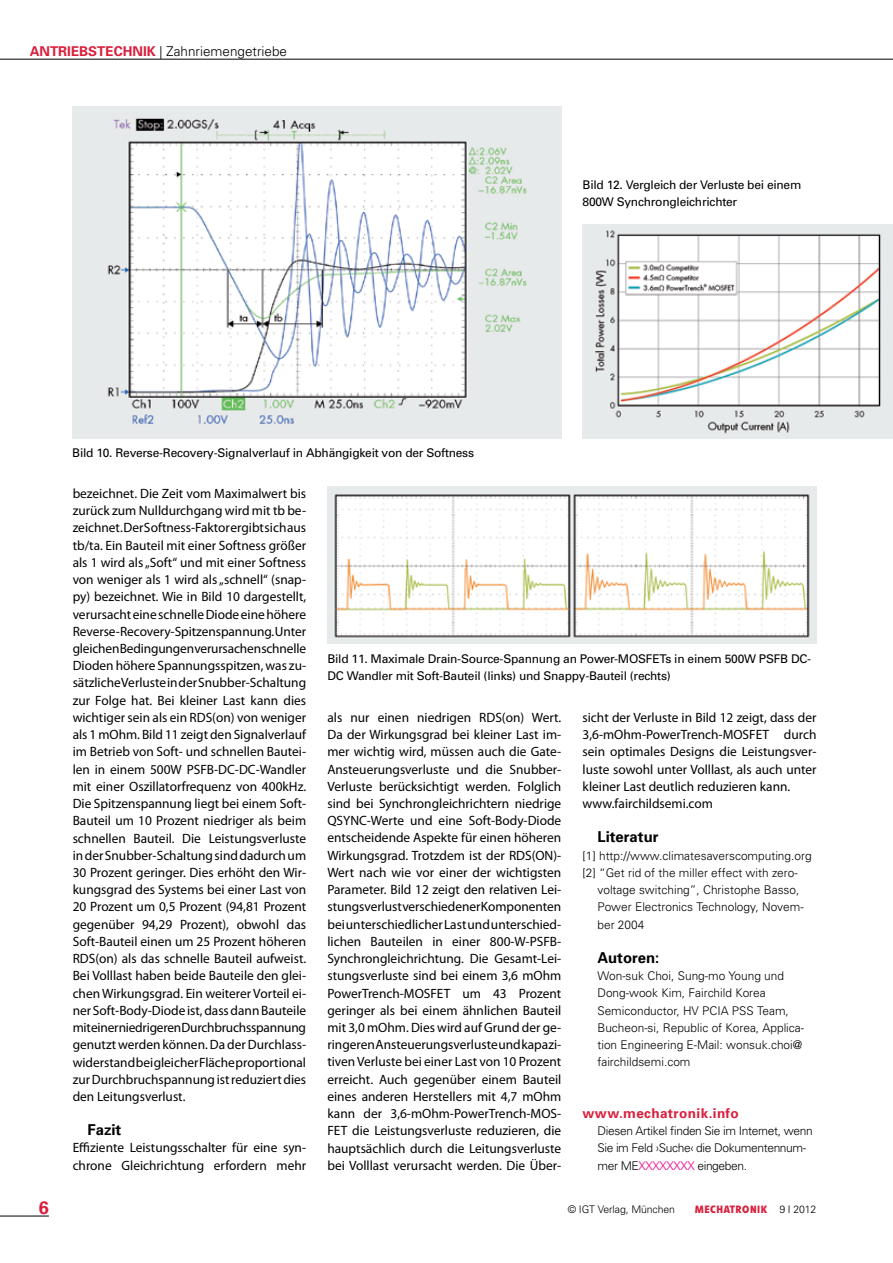
<style>
.page{position:relative;width:893px;height:1263px;background:#fff}
.page>*{position:absolute;margin:0;border:0;box-sizing:border-box;transform-origin:0 0}
.t1{font:700 18px "Univers";color:#da1f3d}
.t2{font:700 15px "Univers";color:#000}
.t3{font:13.5px/17.2px "Myriad Pro";color:#000;text-align:justify}
.t4{font:300 13.5px "Univers";color:#000}
.t5{font:700 13.5px "Univers";letter-spacing:.03em;color:#da1f3d}
.t6{font:300 12px/17.2px "Univers";color:#000}
.t7{font:12px/17.2px "Univers";letter-spacing:-.02em;color:#000}
.t8{font:300 12px/17.2px "Univers";letter-spacing:-.03em;color:#000}
.t9{font:300 10.5px "Univers";letter-spacing:-.01em;color:#000}
.t10{font:700 10.5px "Evo BQ";letter-spacing:.05em;color:#da1f3d}
.s1{font-weight:700;color:#da1f3d}
.s2{font-size:17.85px}
.s3{color:#ec008c}
.s4{font-family:"Univers";font-weight:300;color:#000}
.s5{font-family:"Univers";font-weight:400;color:#000}
</style>
<div class="page">
<hr style="left:0;top:1216px;width:49px;height:1px;background:#000">
<hr style="left:0;top:59px;width:893px;height:1px;background:#000">
<img style="left:72px;top:106px;width:489px;height:332px">
<img style="left:327px;top:486px;width:489px;height:158px">
<img style="left:583px;top:225px;width:310px;height:213px">
<p class="t4" style="left:30px;top:43px;width:259px"><span class="s1">Antriebstechnik</span> <span class="s2">|</span> Zahnriemengetriebe</p>
<p class="t7" style="left:72px;top:443px;width:403px">Bild 10. Reverse-Recovery-Signalverlauf in Abhängigkeit von der Softness</p>
<p class="t7" style="left:583px;top:176px;width:220px">Bild 12. Vergleich der Verluste bei einem<br>800W Synchrongleichrichter</p>
<h1 class="t1" style="left:39px;top:1196px;width:12px">6</h1>
<p class="t3" style="left:73px;top:485px;width:235px">bezeichnet. Die Zeit vom Maximalwert bis zurück zum Nulldurchgang wird mit tb be&shy;zeichnet. Der Softness-Faktor ergibt sich aus tb/ta. Ein Bauteil mit einer Softness größer als 1 wird als „Soft“ und mit einer Softness von weniger als 1 wird als „schnell“ (snap&shy;py) bezeichnet. Wie in Bild 10 dargestellt, verursacht eine schnelle Diode eine höhere Reverse-Recovery-Spitzenspannung. Unter gleichen Bedingungen verursachen schnelle Dioden höhere Spannungsspitzen, was zu&shy;sätzliche Verluste in der Snubber-Schaltung zur Folge hat. Bei kleiner Last kann dies wichtiger sein als ein RDS(on) von weniger als 1 mOhm. Bild 11 zeigt den Signalverlauf im Betrieb von Soft- und schnellen Bautei&shy;len in einem 500W PSFB-DC-DC-Wandler mit einer Oszillatorfrequenz von 400kHz.<br>Die Spitzenspannung liegt bei einem Soft-Bauteil um 10 Prozent niedriger als beim schnellen Bauteil. Die Leistungsverluste in der Snubber-Schaltung sind dadurch um 30 Prozent geringer. Dies erhöht den Wir&shy;kungsgrad des Systems bei einer Last von 20 Prozent um 0,5 Prozent (94,81 Prozent gegenüber 94,29 Prozent), obwohl das Soft-Bauteil einen um 25 Prozent höheren RDS(on) als das schnelle Bauteil aufweist.<br>Bei Volllast haben beide Bauteile den glei&shy;chen Wirkungsgrad. Ein weiterer Vorteil ei&shy;ner Soft-Body-Diode ist, dass dann Bauteile mit einer niedrigeren Durchbruchsspannung genutzt werden können. Da der Durchlass&shy;widerstand bei gleicher Fläche proportional zur Durchbruchspannung ist reduziert dies den Leitungsverlust.</p>
<p class="t2" style="left:88px;top:1120px;width:35px">Fazit</p>
<p class="t3" style="left:73px;top:1139px;width:235px">Effiziente Leistungsschalter für eine syn&shy;chrone Gleichrichtung erfordern mehr</p>
<p class="t7" style="left:327px;top:649px;width:485px">Bild 11. Maximale Drain-Source-Spannung an Power-MOSFETs in einem 500W PSFB DC-<br>DC Wandler mit Soft-Bauteil (links) und Snappy-Bauteil (rechts)</p>
<p class="t3" style="left:327px;top:708px;width:235px">als nur einen niedrigen RDS(on) Wert.<br>Da der Wirkungsgrad bei kleiner Last im&shy;mer wichtig wird, müssen auch die Gate-Ansteuerungsverluste und die Snubber-Verluste berücksichtigt werden. Folglich sind bei Synchrongleichrichtern niedrige QSYNC-Werte und eine Soft-Body-Diode entscheidende Aspekte für einen höheren Wirkungsgrad. Trotzdem ist der RDS(ON)- Wert nach wie vor einer der wichtigsten Parameter. Bild 12 zeigt den relativen Lei&shy;stungsverlust verschiedener Komponenten bei unterschiedlicher Last und unterschied&shy;lichen Bauteilen in einer 800-W-PSFB-Synchrongleichrichtung. Die Gesamt-Lei&shy;stungsverluste sind bei einem 3,6 mOhm PowerTrench-MOSFET um 43 Prozent geringer als bei einem ähnlichen Bauteil mit 3,0 mOhm. Dies wird auf Grund der ge&shy;ringeren Ansteuerungsverluste und kapazi&shy;tiven Verluste bei einer Last von 10 Prozent erreicht. Auch gegenüber einem Bauteil eines anderen Herstellers mit 4,7 mOhm kann der 3,6-mOhm-PowerTrench-MOS-FET die Leistungsverluste reduzieren, die hauptsächlich durch die Leitungsverluste bei Volllast verursacht werden. Die Über-</p>
<p class="t3" style="left:583px;top:708px;width:235px;text-align:left">sicht der Verluste in Bild 12 zeigt, dass der 3,6-mOhm-PowerTrench-MOSFET durch sein optimales Designs die Leistungsver&shy;luste sowohl unter Volllast, als auch unter kleiner Last deutlich reduzieren kann. www.fairchildsemi.com</p>
<p class="t2" style="left:597px;top:827px;width:63px">Literatur</p>
<p class="t6" style="left:583px;top:846px;width:231px">[1] http://www.climatesaverscomputing.org [2] “Get rid of the miller effect with zero-</p>
<p class="t6" style="left:597px;top:881px;width:208px">voltage switching”, Christophe Basso,<br>Power Electronics Technology, Novem&shy;ber 2004</p>
<p class="t2" style="left:597px;top:948px;width:63px">Autoren:</p>
<p class="t6" style="left:597px;top:967px;width:208px">Won-suk Choi, Sung-mo Young und Dong-wook Kim, Fairchild Korea Semiconductor, HV PCIA PSS Team, Bucheon-si, Republic of Korea, Applica&shy;tion Engineering E-Mail: wonsuk.choi@ fairchildsemi.com</p>
<p class="t5" style="left:583px;top:1104px;width:158px">www.mechatronik.info</p>
<p class="t8" style="left:597px;top:1122px;width:217px">Diesen Artikel finden Sie im Internet, wenn<br>Sie im Feld ›Suche‹ die Dokumentennum&shy;mer ME<span class="s3">XXXXXXXX</span> eingeben.</p>
<p class="t9" style="left:568px;top:1202px;width:109px">© IGT Verlag, München</p>
<p class="t10" style="left:695px;top:1202px;width:123px">MECHATRONIK <span class="s4">9</span> <span class="s5">|</span> <span class="s4">2012</span></p>
</div>
